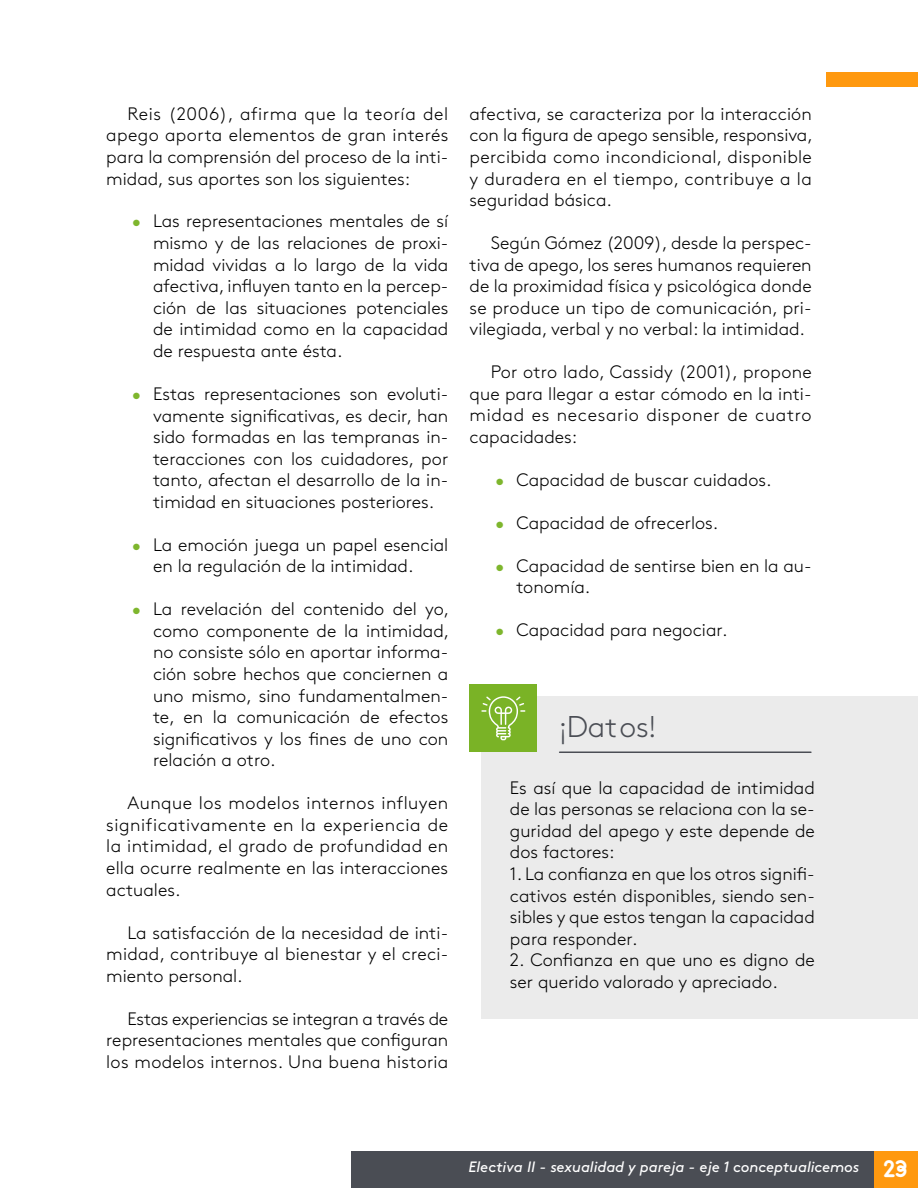
<style>
.page{position:relative;width:918px;height:1188px;background:#fff}
.page>*{position:absolute;margin:0;border:0;box-sizing:border-box;transform-origin:0 0}
.t1{font:300 30px "Brown Std";color:#4a4d54}
.t2{font:300 18px/21.6px "Brown Std";color:#000;text-align:justify}
.t3{font:italic 15px "Brown Std";letter-spacing:-.005em;color:#fff}
.s1{color:#7eb62d}
.s2{font-family:"Areandina Voz";font-style:normal;font-size:24px}
</style>
<div class="page">
<div style="left:826px;top:72px;width:92px;height:15px;background:#ff990f"></div>
<div style="left:873px;top:1151px;width:45px;height:37px;background:#ff990f"></div>
<div style="left:351px;top:1151px;width:522px;height:37px;background:#4a4d54"></div>
<div style="left:482px;top:696px;width:436px;height:323px;background:#ebebeb"></div>
<div style="left:470px;top:685px;width:67px;height:67px;background:#7ab326"></div>
<hr style="left:560px;top:752px;width:251px;height:1px;background:#4a4d54">
<svg style="left:481px;top:696px;width:44px;height:44px"></svg>
<p class="t2" style="left:106px;top:103px;width:344px;text-indent:21px">Reis (2006), afirma que la teoría del apego aporta elementos de gran interés para la comprensión del proceso de la inti&shy;midad, sus aportes son los siguientes:</p>
<p class="t2" style="left:153px;top:211px;width:297px;text-indent:-21px"><span class="s1">•</span> Las representaciones mentales de sí mismo y de las relaciones de proxi&shy;midad vividas a lo largo de la vida afectiva, influyen tanto en la percep&shy;ción de las situaciones potenciales de intimidad como en la capacidad de respuesta ante ésta.</p>
<p class="t2" style="left:153px;top:383px;width:297px;text-indent:-21px"><span class="s1">•</span> Estas representaciones son evoluti&shy;vamente significativas, es decir, han sido formadas en las tempranas in&shy;teracciones con los cuidadores, por tanto, afectan el desarrollo de la in&shy;timidad en situaciones posteriores.</p>
<p class="t2" style="left:153px;top:534px;width:297px;text-indent:-21px"><span class="s1">•</span> La emoción juega un papel esencial en la regulación de la intimidad.</p>
<p class="t2" style="left:153px;top:598px;width:298px;text-indent:-21px"><span class="s1">•</span> La revelación del contenido del yo, como componente de la intimidad, no consiste sólo en aportar informa&shy;ción sobre hechos que conciernen a uno mismo, sino fundamentalmen&shy;te, en la comunicación de efectos significativos y los fines de uno con relación a otro.</p>
<p class="t2" style="left:106px;top:793px;width:344px;text-indent:21px">Aunque los modelos internos influyen significativamente en la experiencia de la intimidad, el grado de profundidad en ella ocurre realmente en las interacciones actuales.</p>
<p class="t2" style="left:106px;top:922px;width:344px;text-indent:21px">La satisfacción de la necesidad de inti&shy;midad, contribuye al bienestar y el creci&shy;miento personal.</p>
<p class="t2" style="left:106px;top:1008px;width:344px;text-indent:21px">Estas experiencias se integran a través de representaciones mentales que configuran los modelos internos. Una buena historia</p>
<p class="t2" style="left:470px;top:103px;width:345px">afectiva, se caracteriza por la interacción con la figura de apego sensible, responsiva, percibida como incondicional, disponible y duradera en el tiempo, contribuye a la seguridad básica.</p>
<p class="t2" style="left:470px;top:232px;width:344px;text-indent:21px">Según Gómez (2009), desde la perspec&shy;tiva de apego, los seres humanos requieren de la proximidad física y psicológica donde se produce un tipo de comunicación, pri&shy;vilegiada, verbal y no verbal: la intimidad.</p>
<p class="t2" style="left:470px;top:362px;width:344px;text-indent:21px">Por otro lado, Cassidy (2001), propone que para llegar a estar cómodo en la inti&shy;midad es necesario disponer de cuatro capacidades:</p>
<p class="t2" style="left:495px;top:469px;width:278px"><span class="s1">•</span> Capacidad de buscar cuidados.</p>
<p class="t2" style="left:495px;top:512px;width:225px"><span class="s1">•</span> Capacidad de ofrecerlos.</p>
<p class="t2" style="left:516px;top:555px;width:297px;text-indent:-21px"><span class="s1">•</span> Capacidad de sentirse bien en la au&shy;tonomía.</p>
<p class="t2" style="left:495px;top:619px;width:234px"><span class="s1">•</span> Capacidad para negociar.</p>
<h1 class="t1" style="left:560px;top:710px;width:98px">¡Datos!</h1>
<p class="t2" style="left:510px;top:777px;width:306px">Es así que la capacidad de intimidad de las personas se relaciona con la se&shy;guridad del apego y este depende de dos factores:</p>
<p class="t2" style="left:510px;top:863px;width:306px">1. La confianza en que los otros signifi&shy;cativos estén disponibles, siendo sen&shy;sibles y que estos tengan la capacidad para responder.</p>
<p class="t2" style="left:510px;top:950px;width:306px">2. Confianza en que uno es digno de ser querido valorado y apreciado.</p>
<p class="t3" style="left:469px;top:1158px;width:440px">Electiva II - sexualidad y pareja - eje 1 conceptualicemos <span class="s2">23</span></p>
</div>
